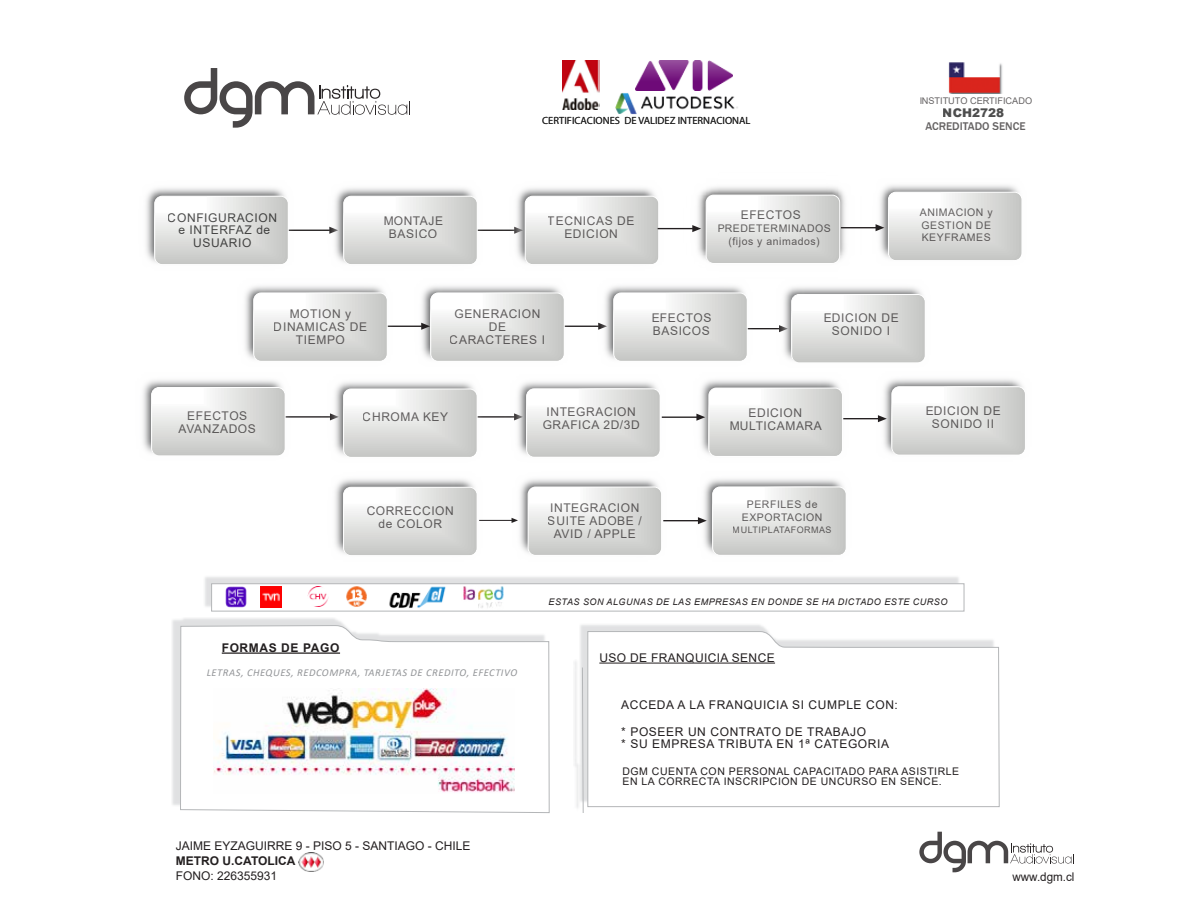
<style>
.page{position:relative;width:1188px;height:918px;background:#fff}
.page>*{position:absolute;margin:0;border:0;box-sizing:border-box;transform-origin:0 0}
.t1{font:12px/12.8px "Arial";letter-spacing:.05em;color:#231f20;text-align:center}
.t2{font:12px "Arial";color:#231f20}
.t3{font:12px/12.8px "Arial";letter-spacing:.05em;color:#000;text-align:center}
.t4{font:900 12px "Arial";color:#000}
.t5{font:12px "Arial";letter-spacing:.03em;color:#231f20}
.t6{font:700 12px "Arial";color:#231f20}
.t7{font:700 12px "Arial";letter-spacing:.05em;color:#231f20}
.t8{font:500 11.55px "Franklin Gothic";color:#231f20}
.t9{font:10.5px/12.8px "Arial";letter-spacing:.05em;color:#231f20}
.t10{font:italic 10.5px "Calibri";letter-spacing:.05em;color:#939598}
.t11{font:10.5px "Myriad Pro";color:#000}
.t12{font:italic 9.15px "Arial";letter-spacing:.05em;color:#231f20}
.t13{font:9.15px "Arial";color:#231f20}
.t14{font:9px "Arial";letter-spacing:.05em;color:#231f20}
</style>
<div class="page">
<svg style="left:587px;top:583px;width:413px;height:224px"></svg>
<img style="left:172px;top:618px;width:172px;height:187px">
<svg style="left:180px;top:625px;width:370px;height:188px"></svg>
<svg style="left:582px;top:667px;width:2px;height:146px"></svg>
<hr style="left:599px;top:663px;width:176px;height:1px;background:#231f20">
<svg style="left:334px;top:412px;width:132px;height:16px"></svg>
<svg style="left:514px;top:412px;width:136px;height:16px"></svg>
<img style="left:526px;top:428px;width:124px;height:125px">
<svg style="left:528px;top:487px;width:124px;height:67px"></svg>
<div style="left:528px;top:487px;width:134px;height:69px;border:1px solid #fff;border-radius:8px"></div>
<img style="left:143px;top:380px;width:191px;height:73px">
<svg style="left:152px;top:387px;width:131px;height:67px"></svg>
<div style="left:151px;top:387px;width:134px;height:69px;border:1px solid #fff;border-radius:8px"></div>
<img style="left:843px;top:379px;width:180px;height:43px">
<hr style="left:222px;top:652px;width:118px;height:2px;background:#231f20">
<img style="left:284px;top:428px;width:242px;height:125px">
<svg style="left:344px;top:487px;width:133px;height:67px"></svg>
<div style="left:343px;top:487px;width:134px;height:69px;border:1px solid #fff;border-radius:8px"></div>
<svg style="left:512px;top:518px;width:6px;height:5px"></svg>
<hr style="left:479px;top:520px;width:33px;height:1px;background:#231f20">
<img style="left:299px;top:853px;width:25px;height:19px">
<svg style="left:919px;top:832px;width:155px;height:40px"></svg>
<img style="left:213px;top:689px;width:301px;height:105px">
<div style="left:211px;top:584px;width:753px;height:27px;background:#fff;border:1px solid #b4b6b8"></div>
<img style="left:345px;top:585px;width:24px;height:22px">
<img style="left:385px;top:581px;width:69px;height:31px">
<img style="left:461px;top:585px;width:46px;height:23px">
<img style="left:226px;top:586px;width:21px;height:22px">
<img style="left:261px;top:587px;width:20px;height:20px">
<img style="left:307px;top:587px;width:22px;height:20px">
<svg style="left:184px;top:68px;width:226px;height:60px"></svg>
<img style="left:636px;top:61px;width:96px;height:29px">
<img style="left:615px;top:93px;width:123px;height:22px">
<img style="left:562px;top:61px;width:38px;height:49px">
<img style="left:948px;top:62px;width:55px;height:32px">
<img style="left:146px;top:188px;width:138px;height:74px">
<svg style="left:155px;top:196px;width:129px;height:67px"></svg>
<div style="left:155px;top:196px;width:133px;height:69px;border:1px solid #fff;border-radius:8px"></div>
<img style="left:796px;top:379px;width:179px;height:35px">
<svg style="left:796px;top:310px;width:127px;height:51px;background:#d9dad8"></svg>
<div style="left:791px;top:294px;width:134px;height:69px;border:1px solid #fff;border-radius:8px"></div>
<img style="left:436px;top:382px;width:118px;height:30px">
<img style="left:554px;top:314px;width:242px;height:98px">
<svg style="left:614px;top:314px;width:133px;height:47px;background:#d8d9d7"></svg>
<div style="left:614px;top:293px;width:133px;height:69px;border:1px solid #fff;border-radius:8px"></div>
<img style="left:526px;top:188px;width:182px;height:127px">
<svg style="left:526px;top:196px;width:120px;height:69px"></svg>
<div style="left:525px;top:196px;width:134px;height:69px;border:1px solid #fff;border-radius:8px"></div>
<img style="left:646px;top:187px;width:251px;height:127px">
<img style="left:284px;top:188px;width:242px;height:105px">
<svg style="left:344px;top:196px;width:133px;height:69px"></svg>
<div style="left:344px;top:196px;width:133px;height:69px;border:1px solid #fff;border-radius:8px"></div>
<img style="left:828px;top:134px;width:240px;height:176px">
<svg style="left:876px;top:192px;width:146px;height:69px"></svg>
<hr style="left:841px;top:227px;width:35px;height:1px;background:#231f20">
<svg style="left:692px;top:195px;width:148px;height:68px"></svg>
<hr style="left:658px;top:228px;width:35px;height:1px;background:#231f20">
<svg style="left:436px;top:293px;width:128px;height:68px"></svg>
<img style="left:194px;top:234px;width:242px;height:178px">
<svg style="left:254px;top:293px;width:133px;height:68px"></svg>
<div style="left:254px;top:293px;width:133px;height:69px;border:1px solid #fff;border-radius:8px"></div>
<img style="left:652px;top:428px;width:244px;height:158px">
<svg style="left:713px;top:487px;width:133px;height:68px"></svg>
<div style="left:712px;top:487px;width:134px;height:69px;border:1px solid #fff;border-radius:8px"></div>
<svg style="left:696px;top:388px;width:146px;height:68px"></svg>
<hr style="left:662px;top:417px;width:35px;height:1px;background:#231f20">
<svg style="left:878px;top:387px;width:147px;height:68px"></svg>
<hr style="left:843px;top:418px;width:36px;height:1px;background:#231f20">
<svg style="left:698px;top:517px;width:9px;height:7px"></svg>
<hr style="left:663px;top:520px;width:36px;height:1px;background:#231f20">
<p class="t13" style="left:919px;top:95px;width:114px">INSTITUTO CERTIFICADO</p>
<p class="t4" style="left:911px;top:100px;width:130px">NCH2728 - ISO9001</p>
<p class="t8" style="left:925px;top:119px;width:102px">ACREDITADO SENCE</p>
<p class="t4" style="left:943px;top:104px;width:63px">NCH2728</p>
<p class="t11" style="left:542px;top:114px;width:210px">CERTIFICACIONES DE VALIDEZ INTERNACIONAL</p>
<p class="t8" style="left:945px;top:112px;width:66px">ACREDITADO</p>
<p class="t1" style="left:383px;top:214px;width:62px">MONTAJE<br>BASICO</p>
<p class="t9" style="left:920px;top:206px;width:74px">ANIMACION y<br>GESTION DE<br>KEYFRAMES</p>
<p class="t1" style="left:741px;top:209px;width:62px">EFECTOS</p>
<p class="t9" style="left:717px;top:222px;width:115px;text-align:center">PREDETERMINADOS (fijos y animados)</p>
<p class="t3" style="left:168px;top:211px;width:111px">CONFIGURACION e INTERFAZ de<br>USUARIO</p>
<p class="t1" style="left:548px;top:214px;width:88px">TECNICAS DE<br>EDICION</p>
<p class="t1" style="left:274px;top:307px;width:95px">MOTION y<br>DINAMICAS DE<br>TIEMPO</p>
<p class="t1" style="left:450px;top:307px;width:97px">GENERACION<br>DE<br>CARACTERES I</p>
<p class="t1" style="left:651px;top:312px;width:62px;text-align:left">EFECTOS<br>BASICOS</p>
<p class="t1" style="left:823px;top:312px;width:77px">EDICION DE<br>SONIDO I</p>
<p class="t1" style="left:187px;top:409px;width:62px">EFECTOS</p>
<p class="t1" style="left:363px;top:411px;width:87px">CHROMA KEY</p>
<p class="t1" style="left:179px;top:422px;width:79px">AVANZADOS</p>
<p class="t1" style="left:543px;top:405px;width:99px">INTEGRACION<br>GRAFICA 2D/3D</p>
<p class="t1" style="left:729px;top:407px;width:94px">EDICION<br>MULTICAMARA</p>
<p class="t1" style="left:925px;top:404px;width:77px">EDICION DE<br>SONIDO II</p>
<p class="t1" style="left:367px;top:504px;width:89px">CORRECCION de COLOR</p>
<p class="t1" style="left:548px;top:502px;width:95px">INTEGRACION<br>SUITE ADOBE /<br>AVID / APPLE</p>
<p class="t9" style="left:742px;top:498px;width:82px;text-align:center">PERFILES de<br>EXPORTACION</p>
<p class="t14" style="left:733px;top:524px;width:100px">MULTIPLATAFORMAS</p>
<p class="t7" style="left:222px;top:639px;width:119px">FORMAS DE PAGO</p>
<p class="t10" style="left:207px;top:665px;width:312px">LETRAS, CHEQUES, REDCOMPRA, TARJETAS DE CREDITO, EFECTIVO</p>
<p class="t12" style="left:549px;top:596px;width:401px">ESTAS SON ALGUNAS DE LAS EMPRESAS EN DONDE SE HA DICTADO ESTE CURSO</p>
<p class="t5" style="left:599px;top:649px;width:177px">USO DE FRANQUICIA SENCE</p>
<p class="t1" style="left:621px;top:692px;width:278px;line-height:26.4px;text-align:left">ACCEDA A LA FRANQUICIA SI CUMPLE CON: * POSEER UN CONTRATO DE TRABAJO</p>
<p class="t1" style="left:621px;top:737px;width:269px">* SU EMPRESA TRIBUTA EN 1ª CATEGORIA</p>
<p class="t9" style="left:622px;top:766px;width:338px;line-height:10.5px">DGM CUENTA CON PERSONAL CAPACITADO PARA ASISTIRLE<br>EN LA CORRECTA INSCRIPCION DE UNCURSO EN SENCE.</p>
<p class="t2" style="left:176px;top:837px;width:296px">JAIME EYZAGUIRRE 9 - PISO 5 - SANTIAGO - CHILE</p>
<p class="t6" style="left:176px;top:852px;width:121px">METRO U.CATOLICA</p>
<p class="t2" style="left:176px;top:867px;width:103px">FONO: 226355931</p>
<p class="t1" style="left:1012px;top:870px;width:64px">www.dgm.cl</p>
</div>
